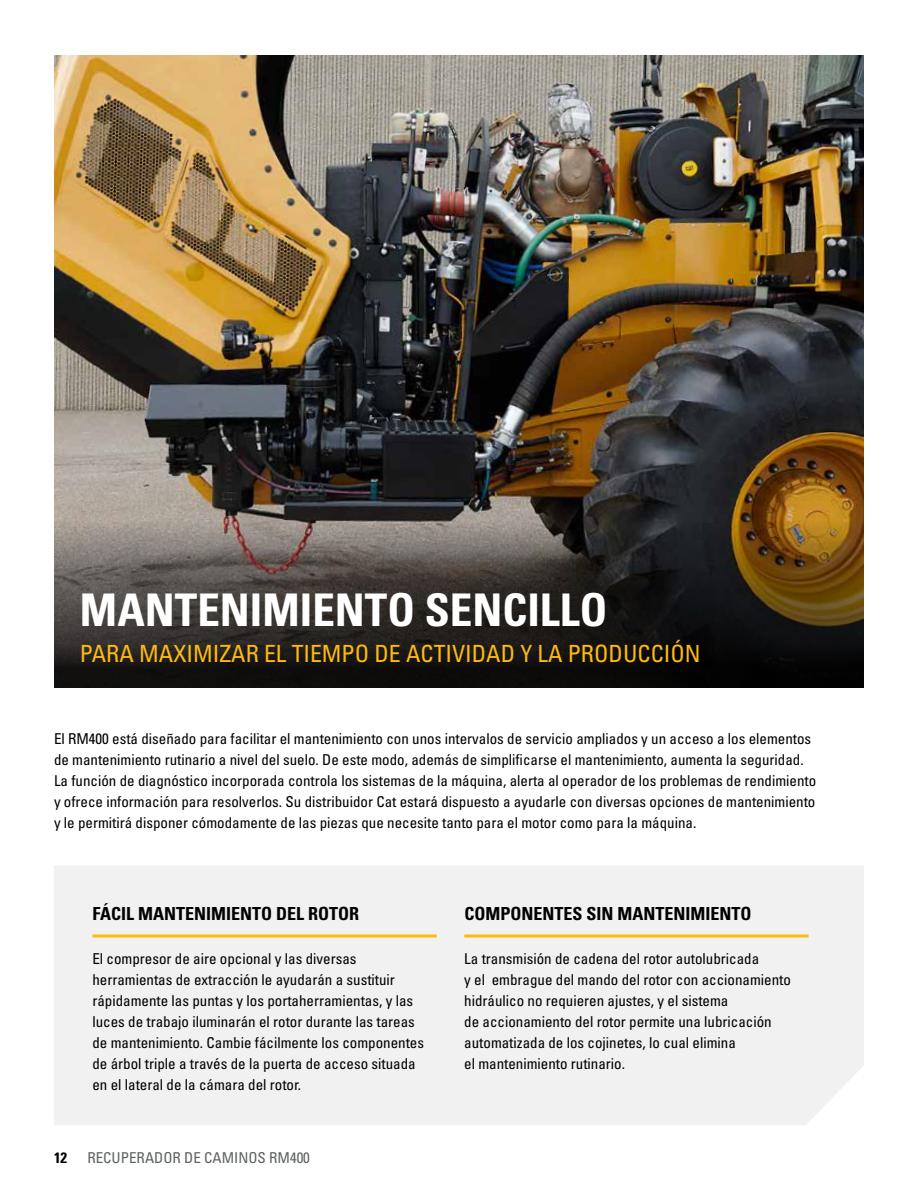
<style>
.page{position:relative;width:918px;height:1188px;background:#fff}
.page>*{position:absolute;margin:0;border:0;box-sizing:border-box;transform-origin:0 0}
.t1{font:45px "Univers LTCYR 67 Bold Cond";color:#fff}
.t2{font:condensed 23.7px "Univers LTCYR 57";color:#fdba12}
.t3{font:18px "Univers LTCYR 67 Bold Cond";color:#000}
.t4{font:condensed 15px/21px "Univers LTCYR 57";color:#000}
.t5{font:condensed 15px "Univers LTCYR 57";color:#5e6263}
.t6{font:15px "Univers LTCYR 67 Bold Cond";color:#000}
</style>
<div class="page">
<img style="left:54px;top:56px;width:810px;height:205px">
<img style="left:54px;top:261px;width:810px;height:427px">
<div style="left:54px;top:866px;width:810px;height:259px;background:#f1f1f2"></div>
<svg style="left:92px;top:934px;width:345px;height:4px"></svg>
<svg style="left:464px;top:934px;width:345px;height:4px"></svg>
<h1 class="t1" style="left:80px;top:582px;width:529px">MANTENIMIENTO SENCILLO</h1>
<h2 class="t2" style="left:80px;top:639px;width:622px">PARA MAXIMIZAR EL TIEMPO DE ACTIVIDAD Y LA PRODUCCIÓN</h2>
<p class="t4" style="left:54px;top:728px;width:764px">El RM400 está diseñado para facilitar el mantenimiento con unos intervalos de servicio ampliados y un acceso a los elementos de mantenimiento rutinario a nivel del suelo. De este modo, además de simplificarse el mantenimiento, aumenta la seguridad.<br>La función de diagnóstico incorporada controla los sistemas de la máquina, alerta al operador de los problemas de rendimiento y ofrece información para resolverlos. Su distribuidor Cat estará dispuesto a ayudarle con diversas opciones de mantenimiento y le permitirá disponer cómodamente de las piezas que necesite tanto para el motor como para la máquina.</p>
<p class="t3" style="left:92px;top:902px;width:268px">FÁCIL MANTENIMIENTO DEL ROTOR</p>
<p class="t3" style="left:464px;top:902px;width:289px">COMPONENTES SIN MANTENIMIENTO</p>
<p class="t4" style="left:92px;top:948px;width:333px">El compresor de aire opcional y las diversas herramientas de extracción le ayudarán a sustituir rápidamente las puntas y los portaherramientas, y las luces de trabajo iluminarán el rotor durante las tareas de mantenimiento. Cambie fácilmente los componentes de árbol triple a través de la puerta de acceso situada en el lateral de la cámara del rotor.</p>
<p class="t4" style="left:464px;top:948px;width:328px">La transmisión de cadena del rotor autolubricada<br>y el embrague del mando del rotor con accionamiento hidráulico no requieren ajustes, y el sistema<br>de accionamiento del rotor permite una lubricación automatizada de los cojinetes, lo cual elimina<br>el mantenimiento rutinario.</p>
<p class="t6" style="left:54px;top:1148px;width:15px">12</p>
<p class="t5" style="left:87px;top:1148px;width:224px">RECUPERADOR DE CAMINOS RM400</p>
</div>
